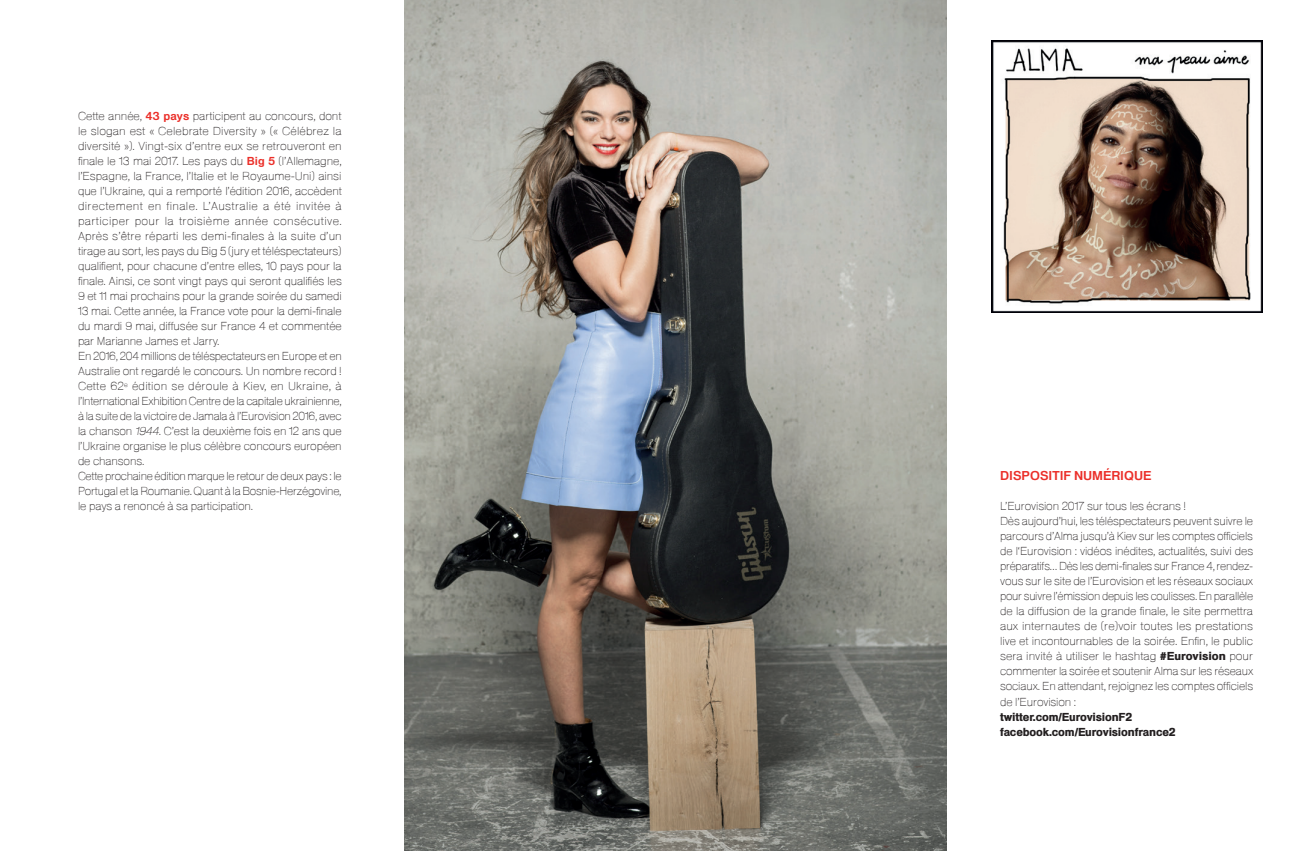
<style>
.page{position:relative;width:1312px;height:851px;background:#fff}
.page>*{position:absolute;margin:0;border:0;box-sizing:border-box;transform-origin:0 0}
.t1{font:600 12.5px "FTV Heldustry";letter-spacing:.01em;color:#eb2f29}
.t2{font:100 11.25px/15px "FTV Heldustry";letter-spacing:-.01em;color:#231f20}
.t3{font:900 11.25px/15px "FTV Heldustry";letter-spacing:-.01em;color:#231f20}
.s1{font-weight:600;color:#eb2f29}
.s2{font-style:italic}
.s3{font-weight:900}
</style>
<div class="page">
<img style="left:404px;top:0;width:542px;height:850px">
<img style="left:991px;top:41px;width:270px;height:271px">
<p class="t2" style="left:78px;top:108px;width:265px">Cette année, <span class="s1">43 pays</span> participent au concours, dont le slogan est « Celebrate Diversity » (« Célébrez la diversité »). Vingt-six d’entre eux se retrouveront en finale le 13 mai 2017. Les pays du <span class="s1">Big 5</span> (l’Allemagne, l’Espagne, la France, l’Italie et le Royaume-Uni) ainsi que l’Ukraine, qui a remporté l’édition 2016, accèdent directement en finale. L’Australie a été invitée à participer pour la troisième année consécutive.<br>Après s’être réparti les demi-finales à la suite d’un tirage au sort, les pays du Big 5 (jury et téléspectateurs) qualifient, pour chacune d’entre elles, 10 pays pour la finale. Ainsi, ce sont vingt pays qui seront qualifiés les 9 et 11 mai prochains pour la grande soirée du samedi 13 mai. Cette année, la France vote pour la demi-finale du mardi 9 mai, diffusée sur France 4 et commentée par Marianne James et Jarry.<br>En 2016, 204 millions de téléspectateurs en Europe et en Australie ont regardé le concours. Un nombre record !<br>Cette 62<sup>e</sup> édition se déroule à Kiev, en Ukraine, à l’International Exhibition Centre de la capitale ukrainienne, à la suite de la victoire de Jamala à l’Eurovision 2016, avec la chanson <span class="s2">1944</span>. C’est la deuxième fois en 12 ans que l’Ukraine organise le plus célèbre concours européen de chansons.<br>Cette prochaine édition marque le retour de deux pays : le Portugal et la Roumanie. Quant à la Bosnie-Herzégovine, le pays a renoncé à sa participation.</p>
<p class="t1" style="left:999px;top:468px;width:153px">DISPOSITIF NUMÉRIQUE</p>
<p class="t2" style="left:999px;top:498px;width:255px">L’Eurovision 2017 sur tous les écrans !<br>Dès aujourd’hui, les téléspectateurs peuvent suivre le parcours d’Alma jusqu’à Kiev sur les comptes officiels de l‘Eurovision : vidéos inédites, actualités, suivi des préparatifs… Dès les demi-finales sur France 4, rendez&shy;vous sur le site de l’Eurovision et les réseaux sociaux pour suivre l’émission depuis les coulisses. En parallèle de la diffusion de la grande finale, le site permettra aux internautes de (re)voir toutes les prestations live et incontournables de la soirée. Enfin, le public sera invité à utiliser le hashtag <span class="s3">#Eurovision</span> pour commenter la soirée et soutenir Alma sur les réseaux sociaux. En attendant, rejoignez les comptes officiels de l’Eurovision :</p>
<p class="t3" style="left:999px;top:708px;width:177px">twitter.com/EurovisionF2 facebook.com/Eurovisionfrance2</p>
</div>
